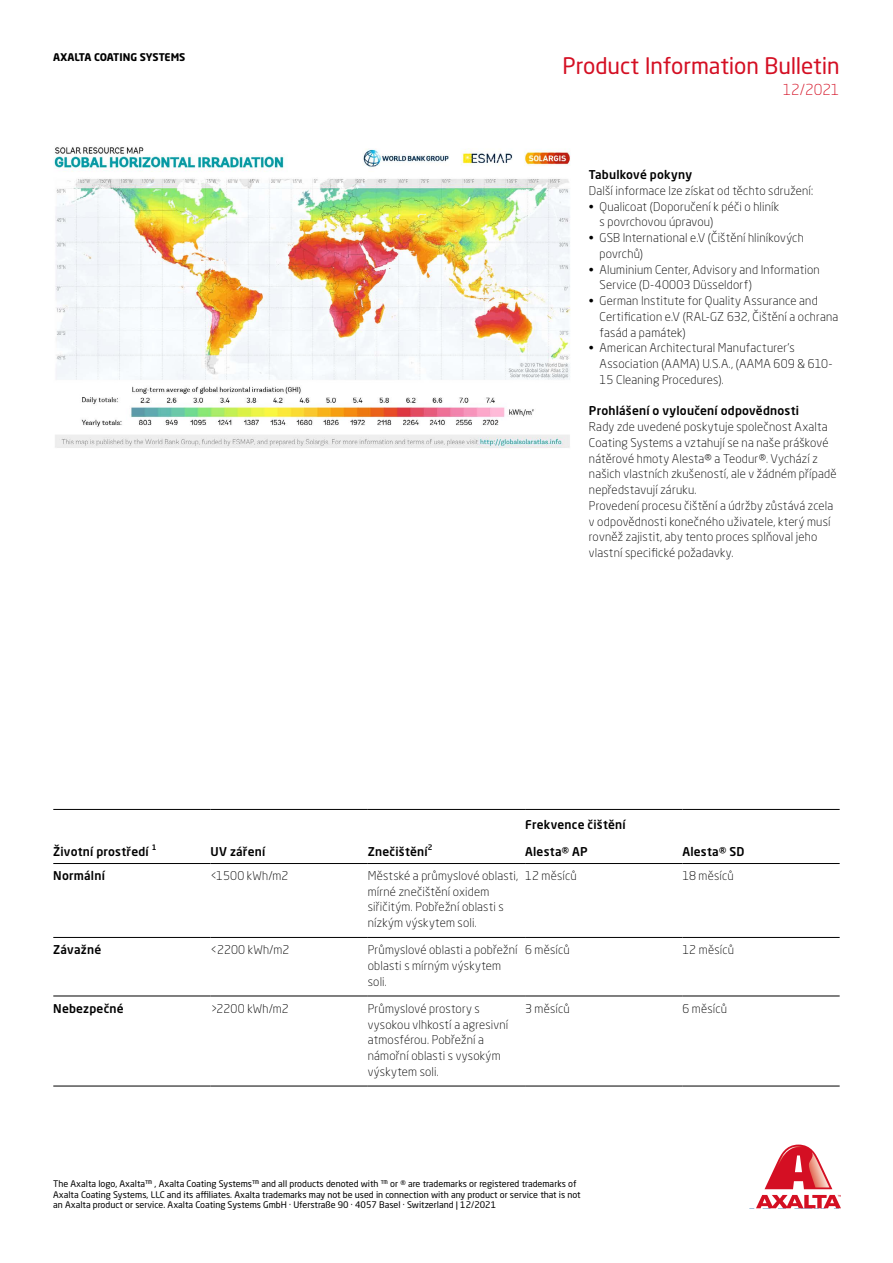
<style>
.page{position:relative;width:893px;height:1263px;background:#fff}
.page>*{position:absolute;margin:0;border:0;box-sizing:border-box;transform-origin:0 0}
.t1{font:22.5px "Neo Sans Pro";letter-spacing:-.005em;color:#d40f23}
.t2{font:300 15px "Neo Sans Pro";letter-spacing:-.01em;color:#d40f23}
.t3{font:300 12px/15.8px "Neo Sans Pro";letter-spacing:.015em;color:#000}
.t4{font:500 12px "Neo Sans Pro";letter-spacing:.015em;color:#000}
.t5{font:700 10.5px "Neo Sans Pro";letter-spacing:-.01em;color:#000}
.t6{font:9px/10.5px "Neo Sans Pro";color:#000}
.t7{font:500 7.5px "Neo Sans Pro";color:#000}
</style>
<div class="page">
<hr style="left:53px;top:937px;width:158px;height:1px;background:#000">
<hr style="left:211px;top:937px;width:157px;height:1px;background:#000">
<hr style="left:368px;top:937px;width:157px;height:1px;background:#000">
<hr style="left:525px;top:937px;width:157px;height:1px;background:#000">
<hr style="left:682px;top:937px;width:158px;height:1px;background:#000">
<hr style="left:53px;top:996px;width:158px;height:1px;background:#000">
<hr style="left:211px;top:996px;width:157px;height:1px;background:#000">
<hr style="left:368px;top:996px;width:157px;height:1px;background:#000">
<hr style="left:525px;top:996px;width:157px;height:1px;background:#000">
<hr style="left:682px;top:996px;width:158px;height:1px;background:#000">
<hr style="left:53px;top:1086px;width:158px;height:1px;background:#000">
<hr style="left:211px;top:1086px;width:157px;height:1px;background:#000">
<hr style="left:368px;top:1086px;width:157px;height:1px;background:#000">
<hr style="left:525px;top:1086px;width:157px;height:1px;background:#000">
<hr style="left:682px;top:1086px;width:158px;height:1px;background:#000">
<hr style="left:53px;top:809px;width:158px;height:1px;background:#000">
<hr style="left:211px;top:809px;width:157px;height:1px;background:#000">
<hr style="left:368px;top:809px;width:157px;height:1px;background:#000">
<hr style="left:525px;top:809px;width:157px;height:1px;background:#000">
<hr style="left:682px;top:809px;width:158px;height:1px;background:#000">
<hr style="left:53px;top:863px;width:158px;height:1px;background:#000">
<hr style="left:211px;top:863px;width:157px;height:1px;background:#000">
<hr style="left:368px;top:863px;width:157px;height:1px;background:#000">
<hr style="left:525px;top:863px;width:157px;height:1px;background:#000">
<hr style="left:682px;top:863px;width:158px;height:1px;background:#000">
<img style="left:54px;top:147px;width:517px;height:301px">
<svg style="left:756px;top:1144px;width:85px;height:64px"></svg>
<p class="t5" style="left:53px;top:50px;width:134px">AXALTA COATING SYSTEMS</p>
<h1 class="t1" style="left:563px;top:52px;width:279px">Product Information Bulletin</h1>
<p class="t2" style="left:783px;top:81px;width:58px">12/2021</p>
<p class="t4" style="left:589px;top:167px;width:105px">Tabulkové pokyny</p>
<p class="t3" style="left:589px;top:183px;width:226px">Další informace lze získat od těchto sdružení:</p>
<p class="t3" style="left:600px;top:198px;width:181px;text-indent:-11px">• Qualicoat (Doporučení k péči o hliník s povrchovou úpravou)</p>
<p class="t3" style="left:600px;top:230px;width:206px;text-indent:-11px">• GSB International e.V (Čištění hliníkových povrchů)</p>
<p class="t3" style="left:600px;top:261px;width:222px;text-indent:-11px">• Aluminium Center, Advisory and Information<br>Service (D-40003 Düsseldorf)</p>
<p class="t3" style="left:600px;top:293px;width:240px;text-indent:-11px">• German Institute for Quality Assurance and<br>Certification e.V (RAL-GZ 632, Čištění a ochrana fasád a památek)</p>
<p class="t3" style="left:600px;top:340px;width:235px;text-indent:-11px">• American Architectural Manufacturer’s<br>Association (AAMA) U.S.A., (AAMA 609 &amp; 610-<br>15 Cleaning Procedures).</p>
<p class="t4" style="left:589px;top:403px;width:212px">Prohlášení o vyloučení odpovědnosti</p>
<p class="t3" style="left:589px;top:419px;width:249px">Rady zde uvedené poskytuje společnost Axalta Coating Systems a vztahují se na naše práškové nátěrové hmoty Alesta® a Teodur®. Vychází z našich vlastních zkušeností, ale v žádném případě nepředstavují záruku.<br>Provedení procesu čištění a údržby zůstává zcela v odpovědnosti konečného uživatele, který musí rovněž zajistit, aby tento proces splňoval jeho vlastní specifické požadavky.</p>
<p class="t4" style="left:525px;top:817px;width:102px">Frekvence čištění</p>
<p class="t4" style="left:53px;top:844px;width:97px">Životní prostředí</p>
<p class="t7" style="left:152px;top:842px;width:6px">1</p>
<p class="t4" style="left:211px;top:844px;width:56px">UV záření</p>
<p class="t4" style="left:368px;top:844px;width:61px">Znečištění</p>
<p class="t7" style="left:428px;top:842px;width:6px">2</p>
<p class="t4" style="left:525px;top:844px;width:64px">Alesta® AP</p>
<p class="t4" style="left:682px;top:844px;width:63px">Alesta® SD</p>
<p class="t4" style="left:53px;top:868px;width:53px">Normální</p>
<p class="t3" style="left:211px;top:868px;width:79px">&lt;1500 kWh/m2</p>
<p class="t3" style="left:368px;top:868px;width:152px">Městské a průmyslové oblasti, mírné znečištění oxidem siřičitým. Pobřežní oblasti s nízkým výskytem soli.</p>
<p class="t3" style="left:525px;top:867px;width:53px">12 měsíců</p>
<p class="t3" style="left:682px;top:867px;width:53px">18 měsíců</p>
<p class="t4" style="left:53px;top:942px;width:49px">Závažné</p>
<p class="t3" style="left:211px;top:942px;width:80px">&lt;2200 kWh/m2</p>
<p class="t3" style="left:368px;top:942px;width:151px">Průmyslové oblasti a pobřežní oblasti s mírným výskytem soli.</p>
<p class="t3" style="left:525px;top:942px;width:46px">6 měsíců</p>
<p class="t3" style="left:682px;top:942px;width:53px">12 měsíců</p>
<p class="t4" style="left:53px;top:1001px;width:72px">Nebezpečné</p>
<p class="t3" style="left:211px;top:1000px;width:80px">&gt;2200 kWh/m2</p>
<p class="t3" style="left:368px;top:1000px;width:142px">Průmyslové prostory s vysokou vlhkostí a agresivní atmosférou. Pobřežní a námořní oblasti s vysokým výskytem soli.</p>
<p class="t3" style="left:525px;top:1000px;width:46px">3 měsíců</p>
<p class="t3" style="left:682px;top:1000px;width:46px">6 měsíců</p>
<p class="t6" style="left:53px;top:1178px;width:529px">The Axalta logo, Axalta™ , Axalta Coating Systems™ and all products denoted with ™ or ® are trademarks or registered trademarks of<br>Axalta Coating Systems, LLC and its affiliates. Axalta trademarks may not be used in connection with any product or service that is not an Axalta product or service. Axalta Coating Systems GmbH · Uferstraße 90 · 4057 Basel · Switzerland | 12/2021</p>
</div>
